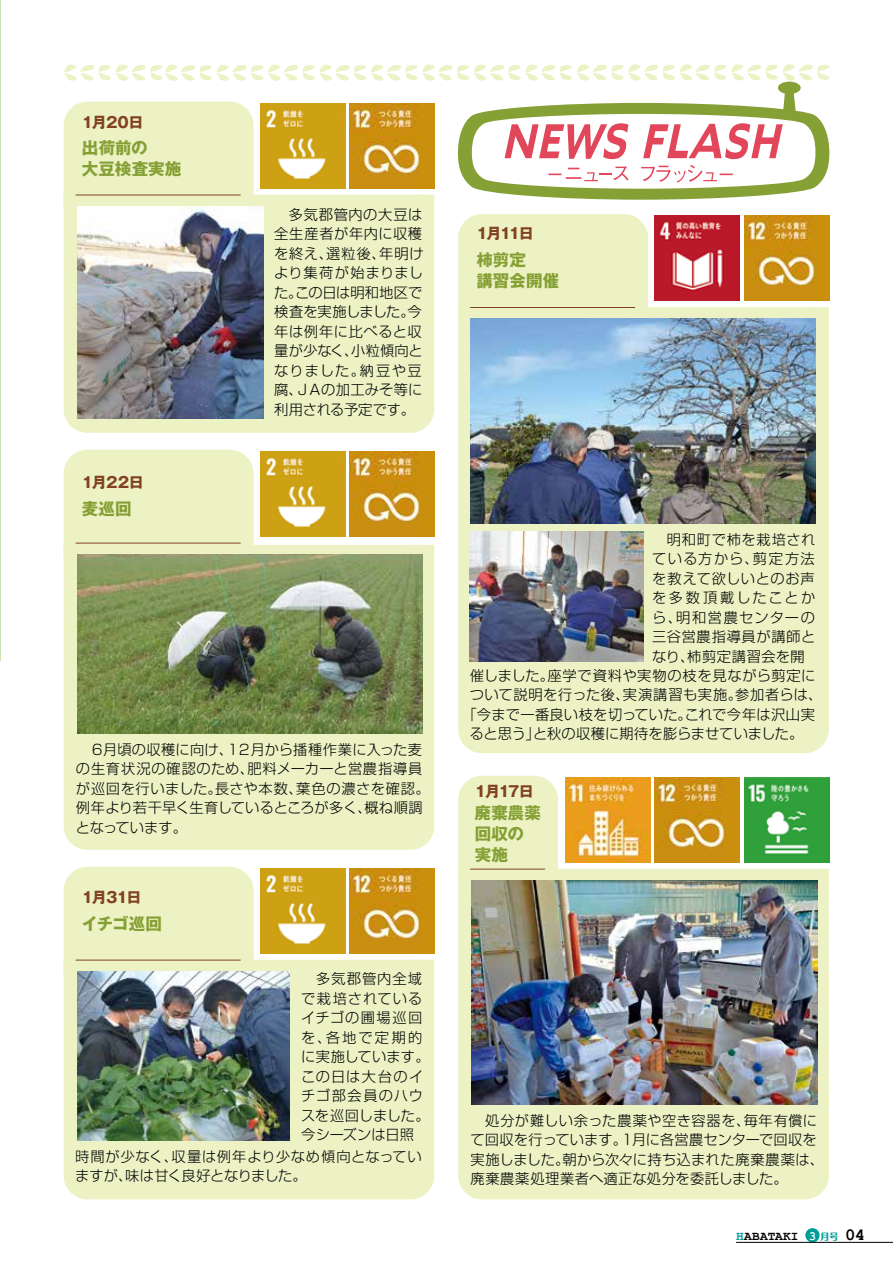
<style>
.page{position:relative;width:893px;height:1263px;background:#fff}
.page>*{position:absolute;margin:0;border:0;box-sizing:border-box;transform-origin:0 0}
.t1{font:700 17.25px "Courier New";color:#000}
.t2{font:700 16.5px/21px "Gothic MB101 Pro";letter-spacing:.005em;color:#85a034}
.t3{font:700 15px "Gothic MB101 Pro";letter-spacing:-.085em;color:#824221}
.t4{font:300 14.25px/19.5px "Shin Go Pro";letter-spacing:.03em;color:#000}
.t5{font:300 14.25px/19.5px "Shin Go Pro";letter-spacing:.005em;color:#000}
.t6{font:300 14.25px/19.5px "Shin Go Pro";letter-spacing:-.02em;color:#000}
.t7{font:300 14.25px/19.5px "Shin Go Pro";letter-spacing:.06em;color:#000;text-align:right}
.t8{font:300 14.25px "Shin Go Pro";letter-spacing:.05em;color:#000}
.t9{font:300 14.25px/19.5px "Shin Go Pro";letter-spacing:.085em;color:#000;text-align:right}
.t10{font:300 14.25px/19.5px "Shin Go Pro";letter-spacing:-.005em;color:#000}
.t11{font:300 14.25px "Shin Go Pro";letter-spacing:.165em;color:#000}
.t12{font:300 14.25px "Shin Go Pro";letter-spacing:.1em;color:#000}
.t13{font:300 14.25px "Shin Go Pro";color:#000}
.t14{font:700 12.75px "Courier New";letter-spacing:.02em;color:#000}
.t15{font:700 12.75px "Courier New";color:#fff;scale:.9 1}
.t16{font:800 9px "Maru Fo Pro";color:#009e96}
.s1{color:#009e96}
</style>
<div class="page">
<div style="left:458px;top:344px;width:371px;height:409px;background:#edf2c5"></div>
<img style="left:470px;top:344px;width:345px;height:179px">
<img style="left:470px;top:531px;width:174px;height:130px">
<svg style="left:458px;top:775px;width:108px;height:70px;background:#eef2c9"></svg>
<svg style="left:458px;top:845px;width:372px;height:355px;background:#ecf0c5"></svg>
<hr style="left:470px;top:869px;width:75px;height:1px;background:#824221">
<img style="left:472px;top:880px;width:345px;height:224px">
<img style="left:744px;top:777px;width:85px;height:85px">
<img style="left:655px;top:777px;width:85px;height:85px">
<img style="left:566px;top:777px;width:85px;height:85px">
<svg style="left:63px;top:64px;width:767px;height:280px"></svg>
<svg style="left:63px;top:171px;width:383px;height:262px;background:#eef2c9"></svg>
<hr style="left:76px;top:195px;width:164px;height:1px;background:#824221">
<img style="left:77px;top:206px;width:187px;height:213px">
<img style="left:350px;top:103px;width:85px;height:85px">
<img style="left:260px;top:103px;width:85px;height:85px">
<div style="left:63px;top:449px;width:191px;height:72px;background:#edf2c5"></div>
<div style="left:63px;top:521px;width:372px;height:329px;background:#edf2c5"></div>
<hr style="left:76px;top:543px;width:164px;height:1px;background:#824221">
<img style="left:78px;top:554px;width:345px;height:179px">
<img style="left:350px;top:451px;width:85px;height:85px">
<img style="left:260px;top:451px;width:85px;height:85px">
<div style="left:63px;top:866px;width:191px;height:70px;background:#edf2c5"></div>
<div style="left:63px;top:936px;width:372px;height:264px;background:#edf2c5"></div>
<hr style="left:76px;top:960px;width:164px;height:1px;background:#824221">
<img style="left:77px;top:971px;width:213px;height:170px">
<img style="left:350px;top:868px;width:85px;height:85px">
<img style="left:260px;top:868px;width:85px;height:85px">
<img style="left:0;top:0;width:1px;height:660px">
<div style="left:806px;top:1229px;width:13px;height:13px;background:#009e96;border-radius:50%"></div>
<div style="left:805px;top:1228px;width:15px;height:14px;border:2px solid #009e96;border-radius:50%"></div>
<hr style="left:736px;top:1242px;width:157px;height:1px;background:#000">
<p class="t3" style="left:88px;top:108px;width:49px">1月20</p>
<p class="t2" style="left:82px;top:135px;width:101px">出荷前の<br>大豆検査実施</p>
<p class="t3" style="left:82px;top:110px;width:69px">1月20 日</p>
<p class="t3" style="left:129px;top:110px;width:16px">日</p>
<p class="t3" style="left:82px;top:470px;width:63px">1月22日</p>
<p class="t2" style="left:82px;top:497px;width:51px">麦巡回</p>
<p class="t4" style="left:274px;top:203px;width:151px;text-align:right">　多気郡管内の大豆は全生産者が年内に収穫年明け</p>
<p class="t4" style="left:326px;top:242px;width:61px">選粒後、</p>
<p class="t4" style="left:274px;top:242px;width:60px">を終え、</p>
<p class="t4" style="left:274px;top:262px;width:150px">より集荷が始まりまし</p>
<p class="t13" style="left:295px;top:281px;width:129px">この日は明和地区で</p>
<p class="t4" style="left:274px;top:281px;width:30px">た。</p>
<p class="t5" style="left:274px;top:301px;width:149px">検査を実施しました今。</p>
<p class="t4" style="left:274px;top:320px;width:149px">年は例年に比べると収</p>
<p class="t4" style="left:351px;top:339px;width:73px">小粒傾向と</p>
<p class="t4" style="left:274px;top:339px;width:86px">量が少なく、</p>
<p class="t4" style="left:360px;top:359px;width:64px">納豆や豆</p>
<p class="t4" style="left:296px;top:359px;width:128px;text-indent:-21px">なりました。<br>ＪＡの加工みそ等に</p>
<p class="t10" style="left:274px;top:378px;width:142px">腐、<br>利用される予定です。</p>
<p class="t4" style="left:76px;top:738px;width:159px">　６月頃の収穫に向け、</p>
<p class="t5" style="left:226px;top:738px;width:198px">１２月から播種作業に入った麦</p>
<p class="t4" style="left:247px;top:757px;width:176px">肥料メーカーと営農指導員</p>
<p class="t7" style="left:76px;top:757px;width:180px">の生育状況の確認のため、</p>
<p class="t4" style="left:76px;top:777px;width:147px">が巡回を行いました。</p>
<p class="t4" style="left:215px;top:777px;width:89px">長さや本数、</p>
<p class="t8" style="left:296px;top:777px;width:135px">葉色の濃さを確認。</p>
<p class="t6" style="left:76px;top:796px;width:297px">例年より若干早く生育しているところが多く、となっています。</p>
<p class="t4" style="left:365px;top:796px;width:60px">概ね順調</p>
<p class="t3" style="left:82px;top:885px;width:61px">1月31日</p>
<p class="t2" style="left:82px;top:911px;width:82px">イチゴ巡回</p>
<p class="t9" style="left:301px;top:967px;width:123px">　多気郡管内全域で栽培されているイチゴの圃場巡回各地で定期的</p>
<p class="t4" style="left:301px;top:1026px;width:130px">を、<br>に実施しています。この日は大台のイチゴ部会員のハウスを巡回しました。今シーズンは日照</p>
<p class="t6" style="left:125px;top:1145px;width:183px;text-indent:-50px">時間が少なく、<br>味は甘く良好となりました。</p>
<p class="t4" style="left:171px;top:1145px;width:252px">収量は例年より少なめ傾向となってい</p>
<p class="t4" style="left:75px;top:1164px;width:59px">ますが、</p>
<p class="t3" style="left:476px;top:221px;width:59px">1月11日</p>
<p class="t2" style="left:476px;top:247px;width:84px">柿剪定<br>講習会開催</p>
<p class="t7" style="left:652px;top:528px;width:165px">　明和町で柿を栽培され剪定方法</p>
<p class="t4" style="left:652px;top:547px;width:108px">ている方から、</p>
<p class="t8" style="left:652px;top:566px;width:164px">を教えて欲しいとのお声</p>
<p class="t11" style="left:652px;top:586px;width:165px">を多数頂戴したことか</p>
<p class="t12" style="left:676px;top:605px;width:141px">明和営農センターの</p>
<p class="t4" style="left:652px;top:606px;width:31px">ら、</p>
<p class="t8" style="left:652px;top:625px;width:165px">三谷営農指導員が講師と</p>
<p class="t4" style="left:687px;top:645px;width:119px">柿剪定講習会を開</p>
<p class="t4" style="left:547px;top:645px;width:270px;line-height:18.9px;text-indent:105px">なり、<br>座学で資料や実物の枝を見ながら剪定に</p>
<p class="t4" style="left:470px;top:664px;width:86px">催しました。</p>
<p class="t4" style="left:470px;top:683px;width:162px">ついて説明を行った後、</p>
<p class="t7" style="left:623px;top:683px;width:121px">実演講習も実施。</p>
<p class="t4" style="left:735px;top:683px;width:89px">参加者らは、</p>
<p class="t5" style="left:533px;top:703px;width:272px;text-indent:-71px">「今まで一番良い枝を切っていた。<br>と秋の収穫に期待を膨らませていました。</p>
<p class="t4" style="left:685px;top:703px;width:132px">これで今年は沢山実</p>
<p class="t4" style="left:470px;top:722px;width:72px">ると思う」</p>
<p class="t3" style="left:475px;top:779px;width:60px">1月17日</p>
<p class="t2" style="left:475px;top:800px;width:67px">廃棄農薬回収の実施</p>
<p class="t4" style="left:632px;top:1109px;width:186px;text-indent:-162px">　処分が難しい余った農薬や空き容器を、<br>月に各営農センターで回収を</p>
<p class="t4" style="left:744px;top:1109px;width:75px">毎年有償に</p>
<p class="t4" style="left:562px;top:1128px;width:263px;text-indent:-92px">て回収を行っています１。<br>朝から次々に持ち込まれた廃棄農薬は、</p>
<p class="t5" style="left:470px;top:1148px;width:319px">実施しました。<br>廃棄農薬処理業者へ適正な処分を委託しました。</p>
<p class="t14" style="left:736px;top:1228px;width:64px"><span class="s1">H</span>ABATAKI</p>
<p class="t15" style="left:809px;top:1228px;width:9px">3</p>
<p class="t16" style="left:820px;top:1230px;width:20px">月号</p>
<p class="t1" style="left:845px;top:1224px;width:22px">04</p>
</div>
